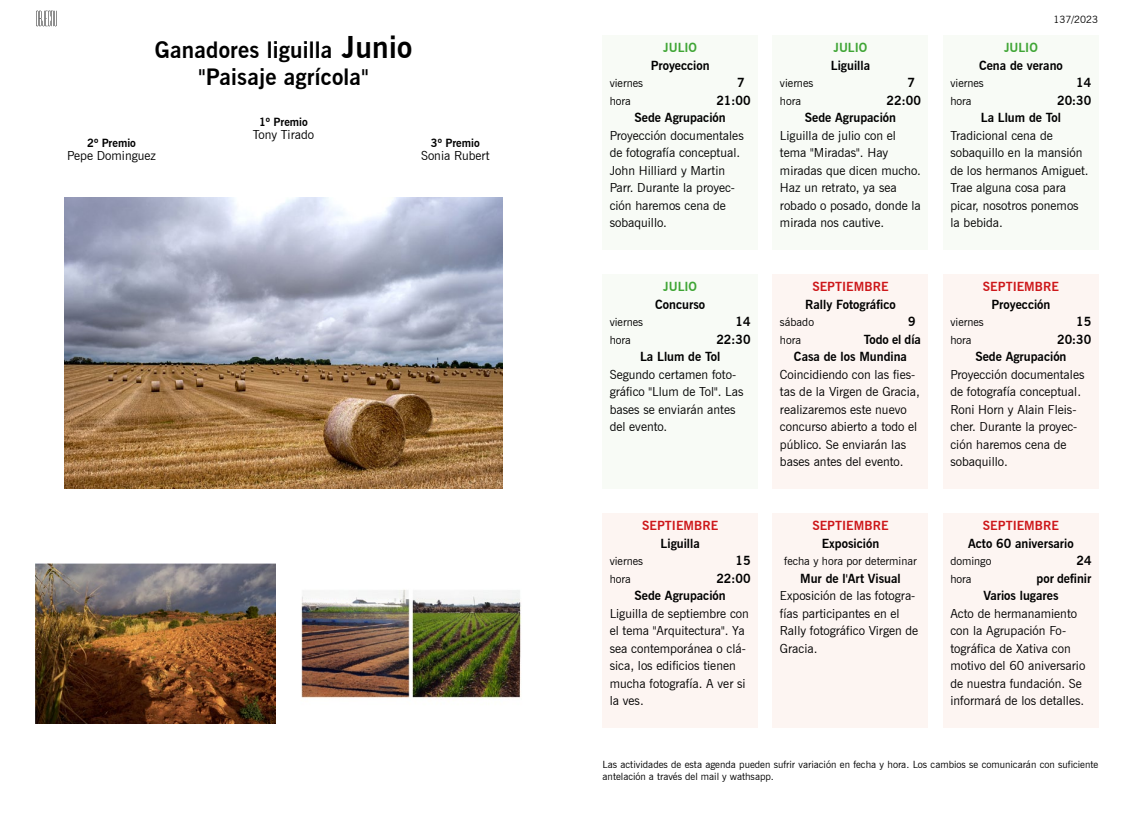
<style>
.page{position:relative;width:1134px;height:815px;background:#fff}
.page>*{position:absolute;margin:0;border:0;box-sizing:border-box;transform-origin:0 0}
.t1{font:700 22.5px/27px "News Gothic BT";letter-spacing:.01em;color:#000;text-align:center}
.t2{font:12.5px/17.5px "News Gothic BT";color:#000}
.t3{font:700 12.5px/17.5px "News Gothic BT";color:#000}
.t4{font:700 12.5px "News Gothic BT";color:#cd171a}
.t5{font:700 12.5px "News Gothic BT";color:#3fa535}
.t6{font:11.25px "News Gothic BT";color:#000}
.t7{font:700 11.25px "News Gothic BT";color:#000}
.t8{font:10px/12px "News Gothic BT";color:#000}
.s1{font-size:30px}
</style>
<div class="page">
<svg style="left:36px;top:11px;width:21px;height:15px"></svg>
<div style="left:603px;top:35px;width:155px;height:215px;background:#f8fbf6"></div>
<div style="left:773px;top:35px;width:155px;height:215px;background:#f8fbf6"></div>
<div style="left:943px;top:275px;width:155px;height:214px;background:#fdf5f2"></div>
<div style="left:773px;top:275px;width:155px;height:214px;background:#fdf5f2"></div>
<img style="left:65px;top:197px;width:437px;height:292px">
<img style="left:35px;top:563px;width:241px;height:161px">
<img style="left:301px;top:589px;width:220px;height:110px">
<div style="left:603px;top:514px;width:155px;height:214px;background:#fdf5f2"></div>
<div style="left:943px;top:35px;width:155px;height:215px;background:#f8fbf6"></div>
<div style="left:603px;top:275px;width:155px;height:214px;background:#f8fbf6"></div>
<div style="left:773px;top:514px;width:155px;height:214px;background:#fdf5f2"></div>
<div style="left:943px;top:514px;width:155px;height:214px;background:#fdf5f2"></div>
<h1 class="t1" style="left:155px;top:37px;width:259px">Ganadores liguilla <span class="s1">Junio </span>"Paisaje agrícola"</h1>
<p class="t7" style="left:87px;top:136px;width:50px">2º Premio</p>
<p class="t2" style="left:67px;top:146px;width:90px">Pepe Dominguez</p>
<p class="t7" style="left:259px;top:115px;width:50px">1º Premio</p>
<p class="t2" style="left:253px;top:126px;width:63px">Tony Tirado</p>
<p class="t7" style="left:431px;top:136px;width:50px">3º Premio</p>
<p class="t2" style="left:421px;top:146px;width:70px">Sonia Rubert</p>
<p class="t5" style="left:663px;top:40px;width:35px">JULIO</p>
<p class="t3" style="left:651px;top:56px;width:61px">Proyeccion</p>
<p class="t6" style="left:610px;top:76px;width:35px">viernes</p>
<p class="t3" style="left:737px;top:74px;width:9px">7</p>
<p class="t6" style="left:610px;top:94px;width:23px">hora</p>
<p class="t3" style="left:635px;top:91px;width:118px;text-indent:82px">21:00<br>Sede Agrupación</p>
<p class="t2" style="left:610px;top:126px;width:136px">Proyección documentales de fotografía conceptual.<br>John Hilliard y Martin<br>Parr. Durante la proyec&shy;ción haremos cena de sobaquillo.</p>
<p class="t5" style="left:663px;top:279px;width:35px">JULIO</p>
<p class="t3" style="left:655px;top:295px;width:51px">Concurso</p>
<p class="t6" style="left:610px;top:315px;width:35px">viernes</p>
<p class="t3" style="left:735px;top:313px;width:17px">14</p>
<p class="t6" style="left:610px;top:333px;width:23px">hora</p>
<p class="t3" style="left:640px;top:330px;width:112px;text-indent:76px">22:30<br>La Llum de Tol</p>
<p class="t2" style="left:610px;top:365px;width:135px">Segundo certamen foto&shy;gráfico "Llum de Tol". Las bases se enviarán antes del evento.</p>
<p class="t4" style="left:642px;top:518px;width:78px">SEPTIEMBRE</p>
<p class="t3" style="left:661px;top:535px;width:41px">Liguilla</p>
<p class="t6" style="left:610px;top:555px;width:35px">viernes</p>
<p class="t3" style="left:735px;top:552px;width:17px">15</p>
<p class="t6" style="left:610px;top:572px;width:23px">hora</p>
<p class="t3" style="left:635px;top:570px;width:118px;text-indent:82px">22:00<br>Sede Agrupación</p>
<p class="t2" style="left:610px;top:605px;width:141px">Liguilla de septiembre con el tema "Arquitectura". Ya sea contemporánea o clá&shy;sica, los edificios tienen mucha fotografía. A ver si la ves.</p>
<p class="t5" style="left:833px;top:40px;width:35px">JULIO</p>
<p class="t3" style="left:831px;top:56px;width:41px">Liguilla</p>
<p class="t6" style="left:780px;top:76px;width:35px">viernes</p>
<p class="t3" style="left:907px;top:74px;width:9px">7</p>
<p class="t6" style="left:780px;top:94px;width:23px">hora</p>
<p class="t3" style="left:805px;top:91px;width:118px;text-indent:82px">22:00<br>Sede Agrupación</p>
<p class="t2" style="left:780px;top:126px;width:142px">Liguilla de julio con el tema "Miradas". Hay miradas que dicen mucho.<br>Haz un retrato, ya sea robado o posado, donde la mirada nos cautive.</p>
<p class="t4" style="left:812px;top:279px;width:78px">SEPTIEMBRE</p>
<p class="t3" style="left:805px;top:295px;width:92px">Rally Fotográfico</p>
<p class="t6" style="left:780px;top:315px;width:36px">sábado</p>
<p class="t3" style="left:908px;top:313px;width:9px">9</p>
<p class="t6" style="left:780px;top:333px;width:23px">hora</p>
<p class="t3" style="left:794px;top:330px;width:129px;text-indent:70px">Todo el día<br>Casa de los Mundina</p>
<p class="t2" style="left:780px;top:365px;width:142px">Coincidiendo con las fies&shy;tas de la Virgen de Gracia, realizaremos este nuevo concurso abierto a todo el público. Se enviarán las bases antes del evento.</p>
<p class="t4" style="left:812px;top:518px;width:78px">SEPTIEMBRE</p>
<p class="t3" style="left:822px;top:535px;width:59px">Exposición</p>
<p class="t6" style="left:784px;top:555px;width:134px">fecha y hora por determinar</p>
<p class="t3" style="left:800px;top:570px;width:102px">Mur de l'Art Visual</p>
<p class="t2" style="left:780px;top:587px;width:140px">Exposición de las fotogra&shy;fías participantes en el<br>Rally fotográfico Virgen de<br>Gracia.</p>
<p class="t8" style="left:1053px;top:14px;width:46px">137/2023</p>
<p class="t5" style="left:1004px;top:40px;width:35px">JULIO</p>
<p class="t3" style="left:979px;top:56px;width:85px">Cena de verano</p>
<p class="t6" style="left:950px;top:76px;width:35px">viernes</p>
<p class="t3" style="left:1076px;top:74px;width:17px">14</p>
<p class="t6" style="left:950px;top:94px;width:23px">hora</p>
<p class="t3" style="left:981px;top:91px;width:112px;text-indent:76px">20:30<br>La Llum de Tol</p>
<p class="t2" style="left:950px;top:126px;width:140px">Tradicional cena de sobaquillo en la mansión de los hermanos Amiguet.<br>Trae alguna cosa para picar, nosotros ponemos la bebida.</p>
<p class="t4" style="left:983px;top:279px;width:78px">SEPTIEMBRE</p>
<p class="t3" style="left:991px;top:295px;width:61px">Proyección</p>
<p class="t6" style="left:950px;top:315px;width:35px">viernes</p>
<p class="t3" style="left:1076px;top:313px;width:17px">15</p>
<p class="t6" style="left:950px;top:333px;width:23px">hora</p>
<p class="t3" style="left:975px;top:330px;width:118px;text-indent:82px">20:30<br>Sede Agrupación</p>
<p class="t2" style="left:950px;top:365px;width:136px">Proyección documentales de fotografía conceptual.<br>Roni Horn y Alain Fleis&shy;cher. Durante la proyec&shy;ción haremos cena de sobaquillo.</p>
<p class="t4" style="left:983px;top:518px;width:78px">SEPTIEMBRE</p>
<p class="t3" style="left:968px;top:535px;width:107px">Acto 60 aniversario</p>
<p class="t6" style="left:950px;top:555px;width:42px">domingo</p>
<p class="t3" style="left:1076px;top:552px;width:17px">24</p>
<p class="t6" style="left:950px;top:572px;width:23px">hora</p>
<p class="t3" style="left:983px;top:570px;width:110px;text-indent:53px">por definir<br>Varios lugares</p>
<p class="t2" style="left:950px;top:605px;width:136px">Acto de hermanamiento con la Agrupación Fo&shy;tográfica de Xativa con motivo del 60 aniversario de nuestra fundación. Se informará de los detalles.</p>
<p class="t8" style="left:603px;top:758px;width:497px">Las actividades de esta agenda pueden sufrir variación en fecha y hora. Los cambios se comunicarán con suficiente antelación a través del mail y wathsapp.</p>
</div>
